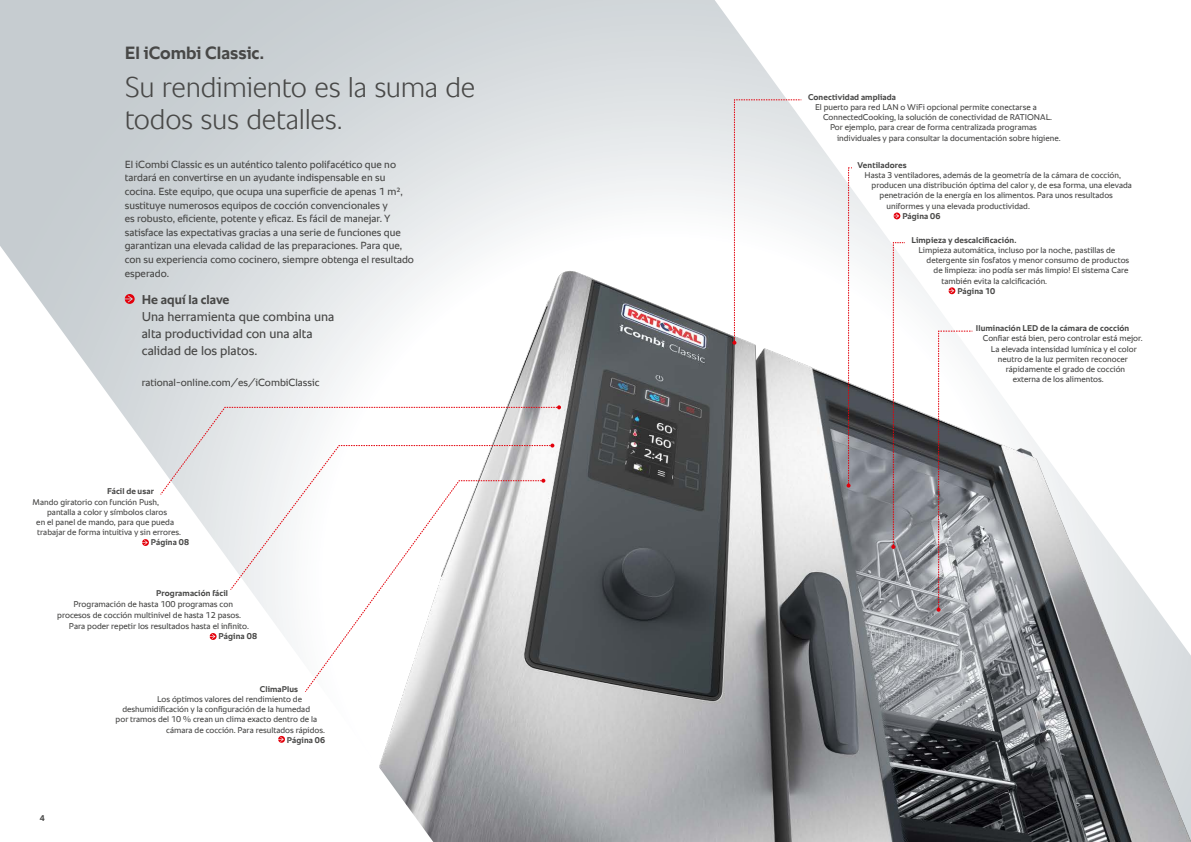
<style>
.page{position:relative;width:1191px;height:842px;background:#fff}
.page>*{position:absolute;margin:0;border:0;box-sizing:border-box;transform-origin:0 0}
.t1{font:300 29px/32px "RATIONAL Sans TT";letter-spacing:-.01em;color:#484847}
.t2{font:700 18px "RATIONAL Sans TT";color:#484847}
.t3{font:13px/17px "RATIONAL Sans TT";color:#484847}
.t4{font:700 13px "RATIONAL Sans TT";color:#484847}
.t5{font:10.5px/13.6px "RATIONAL Sans TT";color:#484847}
.t6{font:8.6px "RATIONAL Sans TT";color:#484847}
.t7{font:700 8.6px "RATIONAL Sans TT";letter-spacing:.015em;color:#484847}
.t8{font:8.5px "RATIONAL Sans TT";color:#484847}
.t9{font:700 8.5px "RATIONAL Sans TT";letter-spacing:.015em;color:#484847}
</style>
<div class="page">
<svg style="left:0;top:0;width:734px;height:323px;background:#ccd2d5"></svg>
<img style="left:56px;top:27px;width:1135px;height:815px">
<svg style="left:125px;top:294px;width:10px;height:10px"></svg>
<svg style="left:948px;top:287px;width:7px;height:7px"></svg>
<svg style="left:893px;top:213px;width:7px;height:6px"></svg>
<svg style="left:278px;top:736px;width:7px;height:7px"></svg>
<svg style="left:142px;top:539px;width:7px;height:7px"></svg>
<svg style="left:846px;top:167px;width:6px;height:321px"></svg>
<svg style="left:891px;top:242px;width:14px;height:307px"></svg>
<svg style="left:936px;top:331px;width:36px;height:281px"></svg>
<svg style="left:732px;top:99px;width:70px;height:246px"></svg>
<svg style="left:160px;top:405px;width:401px;height:286px"></svg>
<h2 class="t2" style="left:125px;top:40px;width:141px">El iCombi Classic.</h2>
<h1 class="t1" style="left:125px;top:71px;width:352px">Su rendimiento es la suma de todos sus detalles.</h1>
<p class="t5" style="left:125px;top:158px;width:291px">El iCombi Classic es un auténtico talento polifacético que no tardará en convertirse en un ayudante indispensable en su cocina. Este equipo, que ocupa una superficie de apenas 1 m2, sustituye numerosos equipos de cocción convencionales y<br>es robusto, eficiente, potente y eficaz. Es fácil de manejar. Y satisface las expectativas gracias a una serie de funciones que garantizan una elevada calidad de las preparaciones. Para que, con su experiencia como cocinero, siempre obtenga el resultado esperado.</p>
<h3 class="t4" style="left:142px;top:290px;width:89px">He aquí la clave</h3>
<h3 class="t3" style="left:142px;top:308px;width:194px">Una herramienta que combina una alta productividad con una alta calidad de los platos.</h3>
<p class="t5" style="left:142px;top:375px;width:179px">rational-online.com/es/iCombiClassic</p>
<p class="t9" style="left:107px;top:485px;width:48px">Fácil de usar</p>
<p class="t8" style="left:33px;top:496px;width:128px">Mando giratorio con función Push,</p>
<p class="t8" style="left:47px;top:506px;width:121px">pantalla a color y símbolos claros</p>
<p class="t8" style="left:36px;top:516px;width:139px">en el panel de mando, para que pueda</p>
<p class="t8" style="left:37px;top:526px;width:145px">trabajar de forma intuitiva y sin errores.</p>
<p class="t9" style="left:151px;top:536px;width:40px">Página 08</p>
<p class="t9" style="left:156px;top:587px;width:73px">Programación fácil</p>
<p class="t6" style="left:73px;top:598px;width:161px">Programación de hasta 100 programas con</p>
<p class="t6" style="left:57px;top:609px;width:185px">procesos de cocción multinivel de hasta 12 pasos.</p>
<p class="t6" style="left:69px;top:620px;width:182px">Para poder repetir los resultados hasta el infinito.</p>
<p class="t7" style="left:218px;top:630px;width:40px">Página 08</p>
<p class="t9" style="left:40px;top:812px;width:7px">4</p>
<p class="t9" style="left:260px;top:683px;width:40px">ClimaPlus</p>
<p class="t8" style="left:157px;top:693px;width:146px">Los óptimos valores del rendimiento de</p>
<p class="t8" style="left:122px;top:703px;width:189px">deshumidificación y la configuración de la humedad</p>
<p class="t8" style="left:116px;top:713px;width:203px">por tramos del 10 % crean un clima exacto dentro de la</p>
<p class="t8" style="left:166px;top:723px;width:160px">cámara de cocción. Para resultados rápidos.</p>
<p class="t9" style="left:287px;top:734px;width:40px">Página 06</p>
<p class="t9" style="left:808px;top:91px;width:90px">Conectividad ampliada</p>
<p class="t8" style="left:815px;top:101px;width:223px">El puerto para red LAN o WiFi opcional permite conectarse a</p>
<p class="t8" style="left:823px;top:111px;width:231px">ConnectedCooking, la solución de conectividad de RATIONAL.</p>
<p class="t8" style="left:830px;top:121px;width:208px">Por ejemplo, para crear de forma centralizada programas</p>
<p class="t8" style="left:837px;top:132px;width:225px">individuales y para consultar la documentación sobre higiene.</p>
<p class="t9" style="left:857px;top:159px;width:51px">Ventiladores</p>
<p class="t8" style="left:864px;top:169px;width:258px">Hasta 3 ventiladores, además de la geometría de la cámara de cocción,</p>
<p class="t8" style="left:871px;top:179px;width:262px">producen una distribución óptima del calor y, de esa forma, una elevada</p>
<p class="t8" style="left:879px;top:189px;width:235px">penetración de la energía en los alimentos. Para unos resultados</p>
<p class="t8" style="left:886px;top:200px;width:145px">uniformes y una elevada productividad.</p>
<p class="t9" style="left:902px;top:210px;width:40px">Página 06</p>
<p class="t9" style="left:911px;top:234px;width:106px">Limpieza y descalcificación.</p>
<p class="t8" style="left:918px;top:244px;width:198px">Limpieza automática, incluso por la noche, pastillas de</p>
<p class="t8" style="left:926px;top:254px;width:204px">detergente sin fosfatos y menor consumo de productos</p>
<p class="t8" style="left:933px;top:264px;width:196px">de limpieza: ¡no podía ser más limpio! El sistema Care</p>
<p class="t8" style="left:941px;top:274px;width:107px">también evita la calcificación.</p>
<p class="t9" style="left:957px;top:285px;width:39px">Página 10</p>
<p class="t9" style="left:976px;top:322px;width:155px">Iluminación LED de la cámara de cocción</p>
<p class="t8" style="left:983px;top:332px;width:161px">Confiar está bien, pero controlar está mejor.</p>
<p class="t8" style="left:991px;top:342px;width:147px">La elevada intensidad lumínica y el color</p>
<p class="t8" style="left:998px;top:353px;width:132px">neutro de la luz permiten reconocer</p>
<p class="t8" style="left:1006px;top:363px;width:121px">rápidamente el grado de cocción</p>
<p class="t8" style="left:1013px;top:373px;width:92px">externa de los alimentos.</p>
</div>
